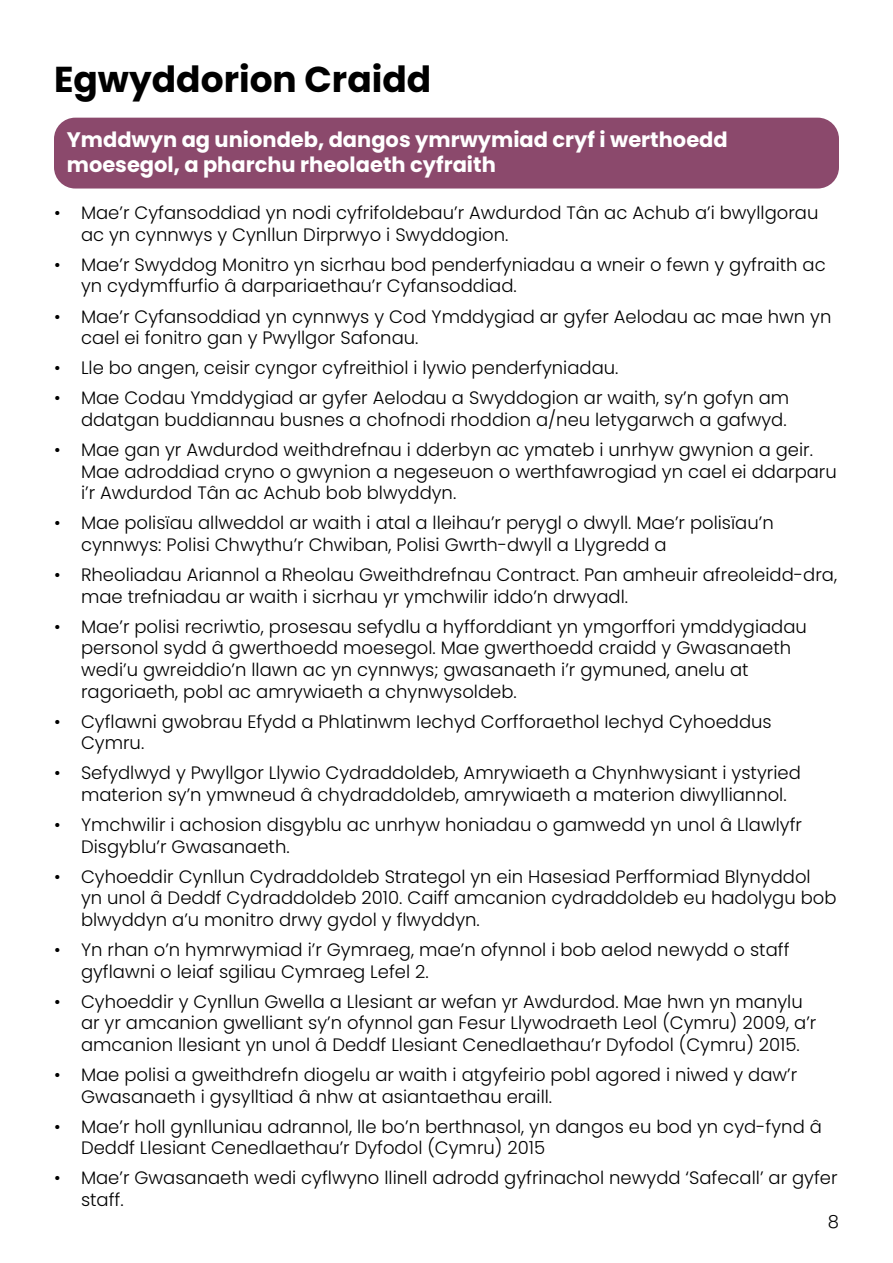
<style>
.page{position:relative;width:893px;height:1263px;background:#fff}
.page>*{position:absolute;margin:0;border:0;box-sizing:border-box;transform-origin:0 0}
.t1{font:700 36px "Poppins";color:#000}
.t2{font:700 21px/25.2px "Poppins";color:#fff}
.t3{font:300 18px/21.6px "Poppins";color:#000}
</style>
<div class="page">
<div style="left:54px;top:118px;width:785px;height:71px;background:#8b496c;border-radius:21px"></div>
<h1 class="t1" style="left:54px;top:58px;width:379px">Egwyddorion Craidd</h1>
<p class="t2" style="left:67px;top:127px;width:662px">Ymddwyn ag uniondeb, dangos ymrwymiad cryf i werthoedd moesegol, a pharchu rheolaeth cyfraith</p>
<p class="t3" style="left:81px;top:202px;width:739px;text-indent:-27px">• Mae’r Cyfansoddiad yn nodi cyfrifoldebau’r Awdurdod Tân ac Achub a’i bwyllgorau ac yn cynnwys y Cynllun Dirprwyo i Swyddogion.</p>
<p class="t3" style="left:81px;top:254px;width:746px;text-indent:-27px">• Mae’r Swyddog Monitro yn sicrhau bod penderfyniadau a wneir o fewn y gyfraith ac yn cydymffurfio â darpariaethau’r Cyfansoddiad.</p>
<p class="t3" style="left:81px;top:305px;width:752px;text-indent:-27px">• Mae’r Cyfansoddiad yn cynnwys y Cod Ymddygiad ar gyfer Aelodau ac mae hwn yn cael ei fonitro gan y Pwyllgor Safonau.</p>
<p class="t3" style="left:54px;top:357px;width:566px">• Lle bo angen, ceisir cyngor cyfreithiol i lywio penderfyniadau.</p>
<p class="t3" style="left:54px;top:387px;width:737px;text-align:right">• Mae Codau Ymddygiad ar gyfer Aelodau a Swyddogion ar waith, sy’n gofyn am ddatgan buddiannau busnes a chofnodi rhoddion a/neu letygarwch a gafwyd.</p>
<p class="t3" style="left:81px;top:439px;width:757px;text-indent:-27px">• Mae gan yr Awdurdod weithdrefnau i dderbyn ac ymateb i unrhyw gwynion a geir.<br>Mae adroddiad cryno o gwynion a negeseuon o werthfawrogiad yn cael ei ddarparu i’r Awdurdod Tân ac Achub bob blwyddyn.</p>
<p class="t3" style="left:81px;top:512px;width:694px;text-indent:-27px">• Mae polisïau allweddol ar waith i atal a lleihau’r perygl o dwyll. Mae’r polisïau’n cynnwys: Polisi Chwythu’r Chwiban, Polisi Gwrth-dwyll a Llygredd a</p>
<p class="t3" style="left:81px;top:564px;width:758px;text-indent:-27px">• Rheoliadau Ariannol a Rheolau Gweithdrefnau Contract. Pan amheuir afreoleidd-dra, mae trefniadau ar waith i sicrhau yr ymchwilir iddo’n drwyadl.</p>
<p class="t3" style="left:81px;top:616px;width:727px;text-indent:-27px">• Mae’r polisi recriwtio, prosesau sefydlu a hyfforddiant yn ymgorffori ymddygiadau personol sydd â gwerthoedd moesegol. Mae gwerthoedd craidd y Gwasanaeth wedi’u gwreiddio’n llawn ac yn cynnwys; gwasanaeth i’r gymuned, anelu at ragoriaeth, pobl ac amrywiaeth a chynwysoldeb.</p>
<p class="t3" style="left:81px;top:711px;width:692px;text-indent:-27px">• Cyflawni gwobrau Efydd a Phlatinwm Iechyd Corfforaethol Iechyd Cyhoeddus<br>Cymru.</p>
<p class="t3" style="left:81px;top:762px;width:721px;text-indent:-27px">• Sefydlwyd y Pwyllgor Llywio Cydraddoldeb, Amrywiaeth a Chynhwysiant i ystyried materion sy’n ymwneud â chydraddoldeb, amrywiaeth a materion diwylliannol.</p>
<p class="t3" style="left:81px;top:814px;width:723px;text-indent:-27px">• Ymchwilir i achosion disgyblu ac unrhyw honiadau o gamwedd yn unol â Llawlyfr<br>Disgyblu’r Gwasanaeth.</p>
<p class="t3" style="left:81px;top:866px;width:757px;text-indent:-27px">• Cyhoeddir Cynllun Cydraddoldeb Strategol yn ein Hasesiad Perfformiad Blynyddol<br>yn unol â Deddf Cydraddoldeb 2010. Caiff amcanion cydraddoldeb eu hadolygu bob blwyddyn a’u monitro drwy gydol y flwyddyn.</p>
<p class="t3" style="left:81px;top:939px;width:710px;text-indent:-27px">• Yn rhan o’n hymrwymiad i’r Gymraeg, mae’n ofynnol i bob aelod newydd o staff gyflawni o leiaf sgiliau Cymraeg Lefel 2.</p>
<p class="t3" style="left:81px;top:991px;width:737px;text-indent:-27px">• Cyhoeddir y Cynllun Gwella a Llesiant ar wefan yr Awdurdod. Mae hwn yn manylu ar yr amcanion gwelliant sy’n ofynnol gan Fesur Llywodraeth Leol (Cymru) 2009, a’r amcanion llesiant yn unol â Deddf Llesiant Cenedlaethau’r Dyfodol (Cymru) 2015.</p>
<p class="t3" style="left:81px;top:1064px;width:718px;text-indent:-27px">• Mae polisi a gweithdrefn diogelu ar waith i atgyfeirio pobl agored i niwed y daw’r<br>Gwasanaeth i gysylltiad â nhw at asiantaethau eraill.</p>
<p class="t3" style="left:81px;top:1116px;width:742px;text-indent:-27px">• Mae’r holl gynlluniau adrannol, lle bo’n berthnasol, yn dangos eu bod yn cyd-fynd â<br>Deddf Llesiant Cenedlaethau’r Dyfodol (Cymru) 2015</p>
<p class="t3" style="left:81px;top:1167px;width:758px;text-indent:-27px">• Mae’r Gwasanaeth wedi cyflwyno llinell adrodd gyfrinachol newydd ‘Safecall’ ar gyfer staff.</p>
<p class="t3" style="left:828px;top:1211px;width:13px">8</p>
</div>
